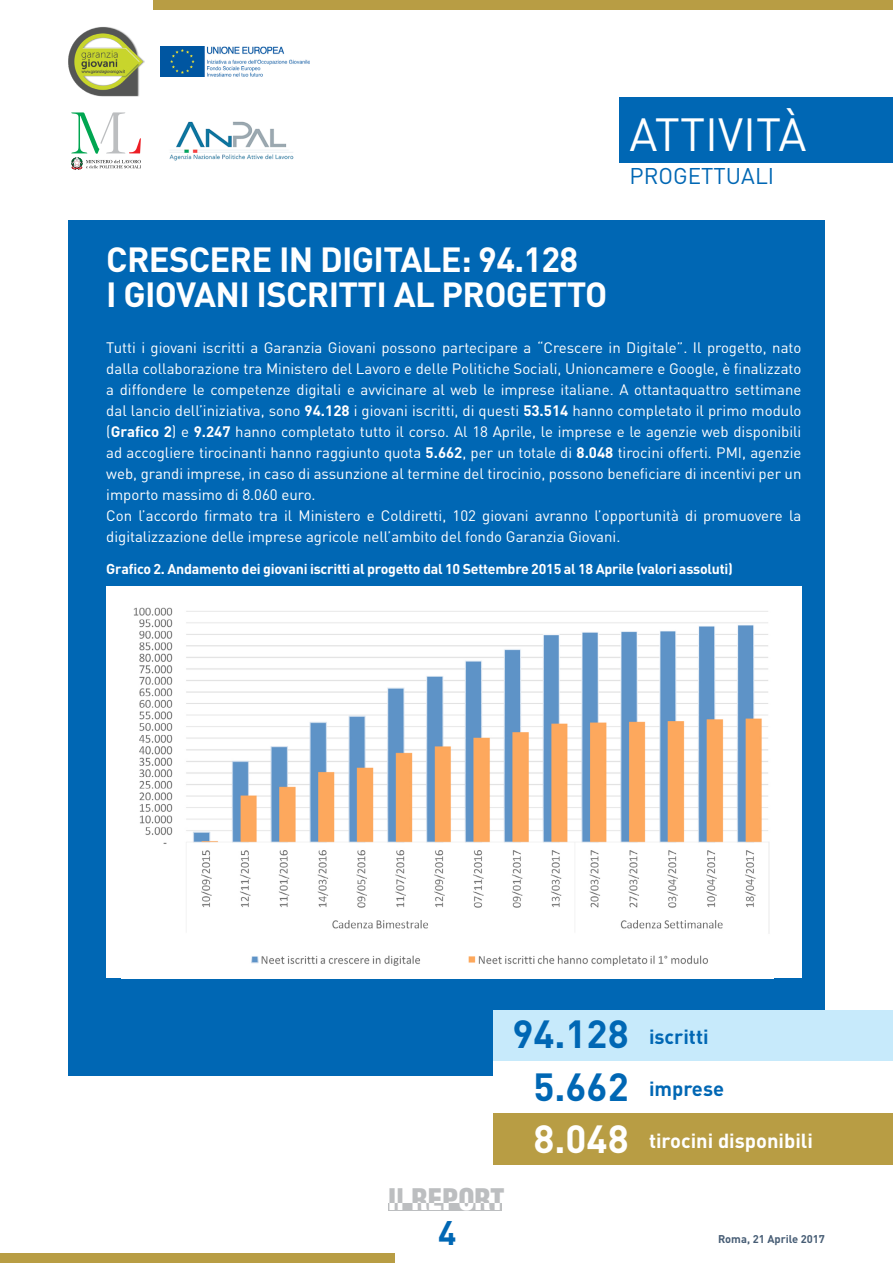
<style>
.page{position:relative;width:893px;height:1263px;background:#fff}
.page>*{position:absolute;margin:0;border:0;box-sizing:border-box;transform-origin:0 0}
.t1{font:45.9px "DIN";color:#fff}
.t2{font:700 34.5px "DIN";letter-spacing:-.02em;color:#fff}
.t3{font:700 33.6px "DIN";color:#0067b4}
.t4{font:900 condensed 29.1px "Helvetica";color:#bcbec0}
.t5{font:22.5px "DIN";color:#0067b4}
.t6{font:700 20.1px "DIN";color:#0067b4}
.t7{font:700 20.1px "DIN";color:#fff}
.t8{font:15px/21px "DIN";color:#fff}
.t9{font:700 14.1px "DIN";letter-spacing:-.015em;color:#fff}
.t10{font:700 11.1px "DIN";color:#475d75}
.s1{font-weight:700}
.s2{font-size:38.85px}
</style>
<div class="page">
<div style="left:388px;top:1203px;width:114px;height:7px;background:#bcbec0"></div>
<div style="left:0;top:1253px;width:394px;height:10px;background:#b89d44"></div>
<div style="left:153px;top:0;width:740px;height:10px;background:#b89d44"></div>
<svg style="left:71px;top:112px;width:70px;height:58px"></svg>
<img style="left:169px;top:121px;width:125px;height:40px">
<img style="left:161px;top:47px;width:149px;height:29px">
<img style="left:68px;top:26px;width:76px;height:71px">
<div style="left:68px;top:220px;width:757px;height:856px;background:#0067b4"></div>
<div style="left:619px;top:98px;width:274px;height:65px;background:#0067b4"></div>
<div style="left:106px;top:587px;width:695px;height:391px;background:#fff"></div>
<img style="left:133px;top:607px;width:637px;height:359px">
<div style="left:493px;top:1010px;width:400px;height:52px;background:#c7eafb"></div>
<div style="left:493px;top:1061px;width:400px;height:52px;background:#fff"></div>
<div style="left:493px;top:1113px;width:400px;height:51px;background:#b89d44"></div>
<h1 class="t1" style="left:630px;top:106px;width:178px">ATTIVITà</h1>
<h3 class="t5" style="left:630px;top:162px;width:146px">PROGETTUALI</h3>
<h2 class="t2" style="left:106px;top:237px;width:104px">CRESCERE</h2>
<h2 class="t2" style="left:279px;top:237px;width:301px">IN DIGITALE: 94.128</h2>
<h2 class="t2" style="left:106px;top:272px;width:70px">I GIOVAN</h2>
<h2 class="t2" style="left:239px;top:272px;width:224px">I ISCRITTI AL PROGE</h2>
<h2 class="t2" style="left:548px;top:272px;width:57px">TTO</h2>
<p class="t8" style="left:106px;top:337px;width:697px">Tutti i giovani iscritti a Garanzia Giovani possono partecipare a “Crescere in Digitale”. Il progetto, nato dalla collaborazione tra Ministero del Lavoro e delle Politiche Sociali, Unioncamere e Google, è finalizzato a diffondere le competenze digitali e avvicinare al web le imprese italiane. A ottantaquattro settimane dal lancio dell’iniziativa, sono <span class="s1">94.128</span> i giovani iscritti, di questi <span class="s1">53.514</span> hanno completato il primo modulo (<span class="s1">Grafico 2</span>) e <span class="s1">9.247</span> hanno completato tutto il corso. Al 18 Aprile, le imprese e le agenzie web disponibili ad accogliere tirocinanti hanno raggiunto quota <span class="s1">5.662</span>, per un totale di <span class="s1">8.048</span> tirocini offerti. PMI, agenzie web, grandi imprese, in caso di assunzione al termine del tirocinio, possono beneficiare di incentivi per un importo massimo di 8.060 euro.<br>Con l’accordo firmato tra il Ministero e Coldiretti, 102 giovani avranno l’opportunità di promuovere la digitalizzazione delle imprese agricole nell’ambito del fondo Garanzia Giovani.</p>
<p class="t9" style="left:106px;top:560px;width:628px">Grafico 2. Andamento dei giovani iscritti al progetto dal 10 Settembre 2015 al 18 Aprile (valori assoluti)</p>
<h3 class="t6" style="left:512px;top:1024px;width:198px"><span class="s2">94.128</span> iscritti</h3>
<h3 class="t6" style="left:533px;top:1076px;width:192px"><span class="s2">5.662</span> imprese</h3>
<h3 class="t4" style="left:388px;top:1181px;width:118px">Il REPORT</h3>
<h3 class="t3" style="left:438px;top:1211px;width:20px">4</h3>
<h3 class="t7" style="left:533px;top:1128px;width:281px"><span class="s2">8.048</span> tirocini disponibili</h3>
<p class="t10" style="left:718px;top:1232px;width:108px">Roma, 21 Aprile 2017</p>
</div>
